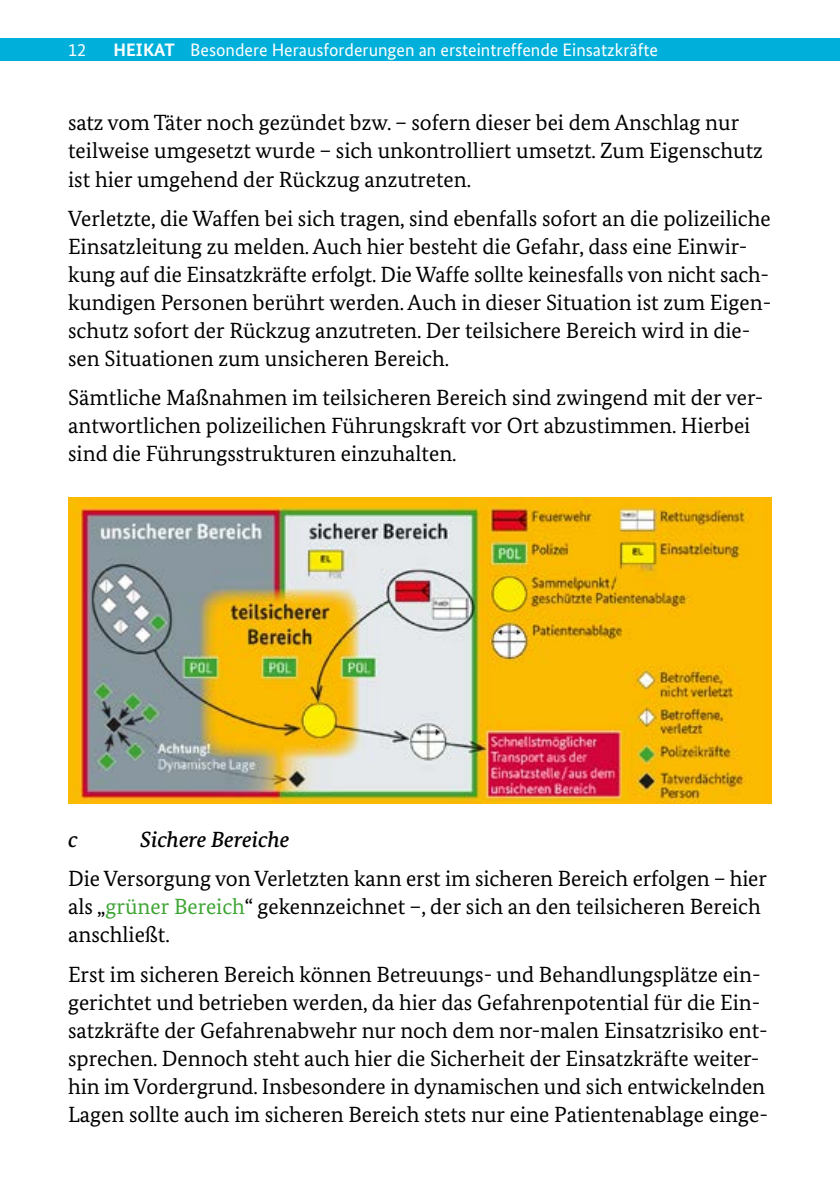
<style>
.page{position:relative;width:840px;height:1191px;background:#fff}
.page>*{position:absolute;margin:0;border:0;box-sizing:border-box;transform-origin:0 0}
.Copy{font:22px/28px "Bundes Serif";color:#000}
.Copy-2{font:italic 500 22px "Bundes Serif";color:#000}
.t1{font:18px "Bundes Sans";color:#fff}
.t2{font:700 18px "Bundes Sans";color:#fff}
.s1{color:#3fa535}
</style>
<div class="page">
<div style="left:0;top:38px;width:839px;height:23px;background:#00b0db"></div>
<img style="left:68px;top:497px;width:703px;height:307px">
<p class="t1" style="left:68px;top:39px;width:19px">12</p>
<p class="t2" style="left:113px;top:39px;width:63px">HEIKAT</p>
<p class="t1" style="left:190px;top:39px;width:469px">Besondere Herausforderungen an ersteintreffende Einsatzkräfte</p>
<p class="Copy" style="left:68px;top:109px;width:695px">satz vom Täter noch gezündet bzw. – sofern dieser bei dem Anschlag nur teilweise umgesetzt wurde – sich unkontrolliert umsetzt. Zum Eigenschutz ist hier umgehend der Rückzug anzutreten.</p>
<p class="Copy" style="left:68px;top:204px;width:704px">Verletzte, die Waffen bei sich tragen, sind ebenfalls sofort an die polizeiliche Einsatzleitung zu melden. Auch hier besteht die Gefahr, dass eine Einwir&shy;kung auf die Einsatzkräfte erfolgt. Die Waffe sollte keinesfalls von nicht sach&shy;kundigen Personen berührt werden. Auch in dieser Situation ist zum Eigen&shy;schutz sofort der Rückzug anzutreten. Der teilsichere Bereich wird in die&shy;sen Situationen zum unsicheren Bereich.</p>
<p class="Copy" style="left:68px;top:383px;width:696px">Sämtliche Maßnahmen im teilsicheren Bereich sind zwingend mit der ver&shy;antwortlichen polizeilichen Führungskraft vor Ort abzustimmen. Hierbei sind die Führungsstrukturen einzuhalten.</p>
<p class="Copy-2" style="left:68px;top:826px;width:11px">c</p>
<p class="Copy-2" style="left:140px;top:826px;width:150px">Sichere Bereiche</p>
<p class="Copy" style="left:68px;top:864px;width:700px">Die Versorgung von Verletzten kann erst im sicheren Bereich erfolgen – hier als „<span class="s1">grüner Bereich</span>“ gekennzeichnet –, der sich an den teilsicheren Bereich anschließt.</p>
<p class="Copy" style="left:68px;top:960px;width:701px">Erst im sicheren Bereich können Betreuungs- und Behandlungsplätze ein&shy;gerichtet und betrieben werden, da hier das Gefahrenpotential für die Ein&shy;satzkräfte der Gefahrenabwehr nur noch dem nor-malen Einsatzrisiko ent&shy;sprechen. Dennoch steht auch hier die Sicherheit der Einsatzkräfte weiter&shy;hin im Vordergrund. Insbesondere in dynamischen und sich entwickelnden Lagen sollte auch im sicheren Bereich stets nur eine Patientenablage einge-</p>
</div>
